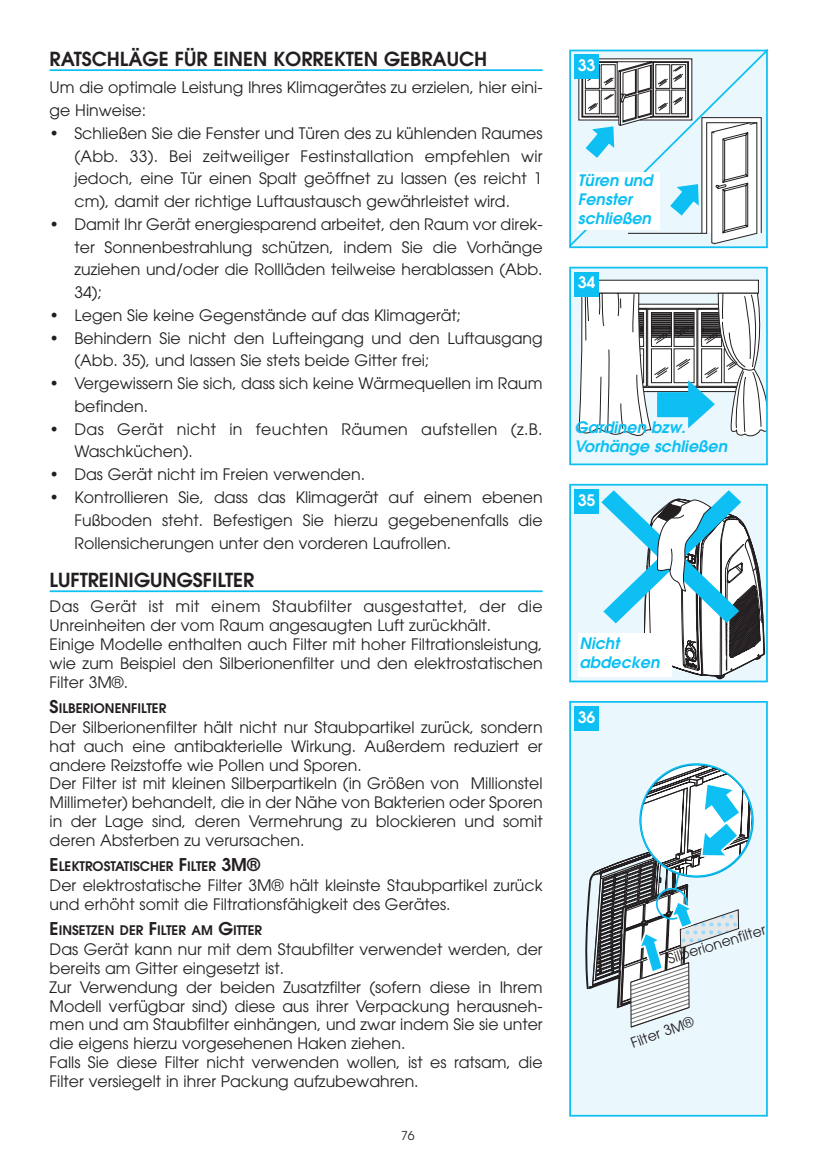
<style>
.page{position:relative;width:818px;height:1166px;background:#fff}
.page>*{position:absolute;margin:0;border:0;box-sizing:border-box;transform-origin:0 0}
.t1{font:600 19.25px "Avant Garde";color:#231f20}
.t2{font:15.75px/18.9px "Avant Garde";color:#231f20}
.t3{font:italic 600 15.75px/18.9px "Avant Garde";color:#0dbff2}
.t4{font:15.75px/22.8px "Avant Garde";letter-spacing:.02em;color:#231f20}
.t5{font:600 15.75px "Avant Garde";color:#fff}
.t6{font:14px "Avant Garde";color:#231f20}
.t7{font:600 13.12px "Avant Garde";color:#231f20}
.t8{font:12.25px "Avant Garde";color:#231f20}
.s1{font-size:17.5px}
</style>
<div class="page">
<hr style="left:50px;top:69px;width:492px;height:2px;background:#0dbff2">
<div style="left:570px;top:268px;width:196px;height:196px;background:#eaf7fd"></div>
<div style="left:577px;top:280px;width:181px;height:13px;background:#fff"></div>
<svg style="left:578px;top:292px;width:186px;height:144px"></svg>
<div style="left:656px;top:392px;width:41px;height:25px;background:#0dbff2"></div>
<div style="left:569px;top:267px;width:198px;height:198px;border:2px solid #0dbff2"></div>
<div style="left:570px;top:485px;width:196px;height:196px;background:#eaf7fd"></div>
<svg style="left:601px;top:490px;width:163px;height:189px"></svg>
<div style="left:569px;top:484px;width:198px;height:198px;border:2px solid #0dbff2"></div>
<div style="left:570px;top:702px;width:196px;height:413px;background:#eaf7fd"></div>
<svg style="left:585px;top:763px;width:168px;height:264px"></svg>
<div style="left:569px;top:701px;width:198px;height:415px;border:2px solid #0dbff2"></div>
<div style="left:574px;top:272px;width:24px;height:24px;background:#0dbff2"></div>
<div style="left:574px;top:489px;width:24px;height:24px;background:#0dbff2"></div>
<div style="left:574px;top:706px;width:24px;height:24px;background:#0dbff2"></div>
<svg style="left:569px;top:49px;width:200px;height:200px"></svg>
<div style="left:576px;top:172px;width:83px;height:57px;background:#fff"></div>
<div style="left:577px;top:633px;width:94px;height:43px;background:#fff"></div>
<hr style="left:50px;top:590px;width:492px;height:2px;background:#0dbff2">
<p class="t1" style="left:50px;top:51px;width:439px">RATSCHLÄGE FÜR EINEN KORREKTEN GEBRAUCH</p>
<p class="t2" style="left:50px;top:78px;width:494px;line-height:22.8px">Um die optimale Leistung Ihres Klimagerätes zu erzielen, hier eini&shy;ge Hinweise:</p>
<p class="t2" style="left:74px;top:123px;width:469px;line-height:22.8px;text-align:justify;text-indent:-25px">• Schließen Sie die Fenster und Türen des zu kühlenden Raumes (Abb. 33). Bei zeitweiliger Festinstallation empfehlen wir jedoch, eine Tür einen Spalt geöffnet zu lassen (es reicht 1 cm), damit der richtige Luftaustausch gewährleistet wird.</p>
<p class="t2" style="left:74px;top:214px;width:469px;line-height:22.8px;text-align:justify;text-indent:-25px">• Damit Ihr Gerät energiesparend arbeitet, den Raum vor direk&shy;ter Sonnenbestrahlung schützen, indem Sie die Vorhänge zuziehen und/oder die Rollläden teilweise herablassen (Abb.<br>34);</p>
<p class="t2" style="left:50px;top:307px;width:413px">• Legen Sie keine Gegenstände auf das Klimagerät;</p>
<p class="t2" style="left:74px;top:328px;width:469px;line-height:22.8px;text-indent:-25px">• Behindern Sie nicht den Lufteingang und den Luftausgang (Abb. 35), und lassen Sie stets beide Gitter frei;</p>
<p class="t2" style="left:74px;top:373px;width:469px;line-height:22.8px;text-indent:-25px">• Vergewissern Sie sich, dass sich keine Wärmequellen im Raum befinden.</p>
<p class="t4" style="left:74px;top:419px;width:469px;text-indent:-25px">• Das Gerät nicht in feuchten Räumen aufstellen (z.B.<br>Waschküchen).</p>
<p class="t2" style="left:50px;top:466px;width:317px">• Das Gerät nicht im Freien verwenden.</p>
<p class="t2" style="left:74px;top:487px;width:469px;line-height:22.8px;text-align:justify;text-indent:-25px">• Kontrollieren Sie, dass das Klimagerät auf einem ebenen Fußboden steht. Befestigen Sie hierzu gegebenenfalls die Rollensicherungen unter den vorderen Laufrollen.</p>
<p class="t1" style="left:50px;top:572px;width:206px">LUFTREINIGUNGSFILTER</p>
<p class="t2" style="left:50px;top:598px;width:494px">Das Gerät ist mit einem Staubfilter ausgestattet, der die Unreinheiten der vom Raum angesaugten Luft zurückhält.<br>Einige Modelle enthalten auch Filter mit hoher Filtrationsleistung, wie zum Beispiel den Silberionenfilter und den elektrostatischen Filter 3M®.</p>
<p class="t7" style="left:50px;top:703px;width:118px"><span class="s1">S</span>ILBERIONENFILTER</p>
<p class="t2" style="left:50px;top:719px;width:494px">Der Silberionenfilter hält nicht nur Staubpartikel zurück, sondern hat auch eine antibakterielle Wirkung. Außerdem reduziert er andere Reizstoffe wie Pollen und Sporen.<br>Der Filter ist mit kleinen Silberpartikeln (in Größen von Millionstel Millimeter) behandelt, die in der Nähe von Bakterien oder Sporen in der Lage sind, deren Vermehrung zu blockieren und somit deren Absterben zu verursachen.</p>
<p class="t7" style="left:50px;top:861px;width:212px"><span class="s1">E</span>LEKTROSTATISCHER <span class="s1">F</span>ILTER <span class="s1">3M®</span></p>
<p class="t2" style="left:50px;top:877px;width:494px">Der elektrostatische Filter 3M® hält kleinste Staubpartikel zurück und erhöht somit die Filtrationsfähigkeit des Gerätes.</p>
<p class="t7" style="left:50px;top:925px;width:214px"><span class="s1">E</span>INSETZEN DER <span class="s1">F</span>ILTER AM <span class="s1">G</span>ITTER</p>
<p class="t2" style="left:50px;top:941px;width:494px">Das Gerät kann nur mit dem Staubfilter verwendet werden, der bereits am Gitter eingesetzt ist.<br>Zur Verwendung der beiden Zusatzfilter (sofern diese in Ihrem Modell verfügbar sind) diese aus ihrer Verpackung herausneh&shy;men und am Staubfilter einhängen, und zwar indem Sie sie unter die eigens hierzu vorgesehenen Haken ziehen.<br>Falls Sie diese Filter nicht verwenden wollen, ist es ratsam, die Filter versiegelt in ihrer Packung aufzubewahren.</p>
<p class="t8" style="left:401px;top:1130px;width:15px">76</p>
<p class="t5" style="left:577px;top:60px;width:19px">33</p>
<p class="t3" style="left:577px;top:172px;width:76px">Türen und<br>Fenster schließen</p>
<p class="t5" style="left:577px;top:277px;width:19px">34</p>
<p class="t3" style="left:574px;top:419px;width:154px">Gardinen bzw.<br>Vorhänge schließen</p>
<p class="t5" style="left:577px;top:494px;width:19px">35</p>
<p class="t3" style="left:579px;top:635px;width:81px">Nicht abdecken</p>
<p class="t5" style="left:577px;top:711px;width:19px">36</p>
<p class="t6" style="left:666px;top:954px;width:103px;rotate:-17deg">Silberionenfilter</p>
<p class="t6" style="left:629px;top:1038px;width:67px;rotate:-20deg">Filter 3M®</p>
</div>
